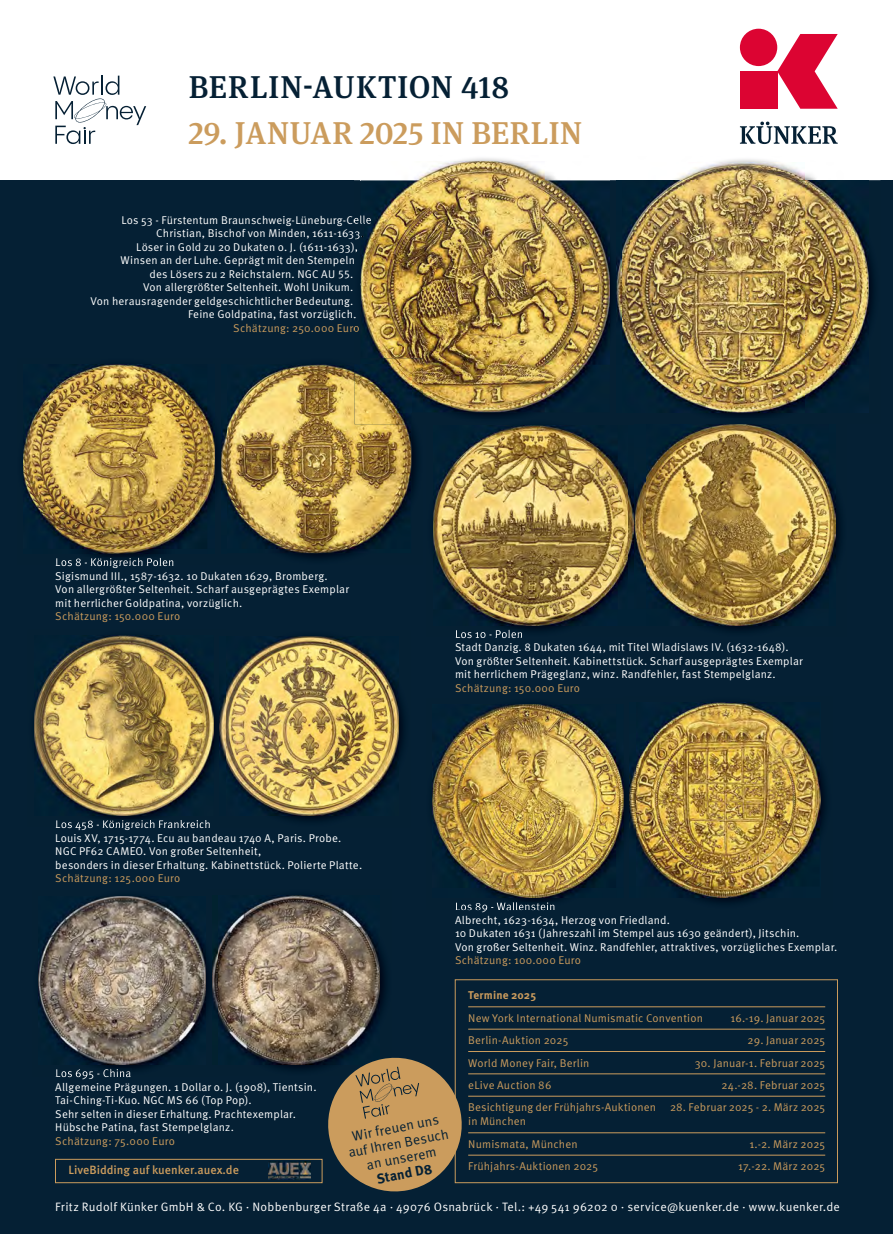
<style>
.page{position:relative;width:893px;height:1234px;background:#fff}
.page>*{position:absolute;margin:0;border:0;box-sizing:border-box;transform-origin:0 0}
.t1{font:500 31.5px "Meta Serif Pro";letter-spacing:.015em;color:#cb9c5d}
.t2{font:500 31.5px "Meta Serif Pro";letter-spacing:.035em;color:#052034}
.t3{font:13.8px/15.6px "Meta Pro";color:#052034;text-align:center}
.t4{font:700 13.8px "Meta Pro";color:#052034}
.t5{font:12.15px "Meta Pro";letter-spacing:.02em;color:#fff}
.t6{font:500 12px "Meta Pro";color:#cb9c5d}
.t7{font:11.25px/13.5px "Meta Pro";letter-spacing:.015em;color:#fff}
.t8{font:11.25px/22.4px "Meta Pro";letter-spacing:.01em;color:#cb9c5d}
.t9{font:700 11.25px "Meta Pro";letter-spacing:.01em;color:#cb9c5d}
</style>
<div class="page">
<div style="left:0;top:180px;width:893px;height:1053px;background:#052034"></div>
<svg style="left:740px;top:122px;width:98px;height:22px"></svg>
<div style="left:740px;top:71px;width:37px;height:38px;background:#dc0432"></div>
<svg style="left:777px;top:34px;width:61px;height:75px"></svg>
<div style="left:740px;top:29px;width:37px;height:37px;background:#dc0432;border-radius:50%"></div>
<div style="left:55px;top:1158px;width:267px;height:24px;border:1px solid #cb9c5d"></div>
<img style="left:269px;top:1161px;width:42px;height:18px">
<hr style="left:468px;top:1006px;width:357px;height:1px;background:#cb9c5d">
<hr style="left:468px;top:1028px;width:357px;height:1px;background:#cb9c5d">
<hr style="left:468px;top:1050px;width:357px;height:1px;background:#cb9c5d">
<hr style="left:468px;top:1073px;width:357px;height:1px;background:#cb9c5d">
<hr style="left:468px;top:1095px;width:357px;height:1px;background:#cb9c5d">
<hr style="left:468px;top:1132px;width:357px;height:1px;background:#cb9c5d">
<hr style="left:468px;top:1154px;width:357px;height:1px;background:#cb9c5d">
<div style="left:455px;top:979px;width:383px;height:203px;border:1px solid #cb9c5d"></div>
<img style="left:354px;top:180px;width:257px;height:238px">
<svg style="left:354px;top:310px;width:5px;height:24px"></svg>
<img style="left:360px;top:161px;width:250px;height:251px">
<svg style="left:354px;top:215px;width:17px;height:51px"></svg>
<img style="left:703px;top:159px;width:177px;height:259px">
<img style="left:611px;top:180px;width:5px;height:138px">
<img style="left:616px;top:162px;width:253px;height:250px">
<img style="left:38px;top:950px;width:123px;height:120px">
<img style="left:56px;top:1068px;width:74px;height:7px">
<img style="left:39px;top:896px;width:167px;height:167px">
<img style="left:265px;top:951px;width:121px;height:119px">
<img style="left:212px;top:895px;width:168px;height:168px">
<img style="left:499px;top:499px;width:342px;height:132px">
<img style="left:456px;top:629px;width:66px;height:7px">
<img style="left:433px;top:424px;width:403px;height:201px">
<img style="left:629px;top:424px;width:16px;height:207px">
<img style="left:499px;top:770px;width:125px;height:132px">
<img style="left:529px;top:902px;width:26px;height:7px">
<img style="left:456px;top:902px;width:73px;height:7px">
<img style="left:432px;top:704px;width:191px;height:193px">
<img style="left:691px;top:772px;width:135px;height:131px">
<img style="left:624px;top:767px;width:6px;height:65px">
<img style="left:630px;top:702px;width:191px;height:195px">
<img style="left:85px;top:433px;width:131px;height:124px">
<img style="left:111px;top:557px;width:63px;height:7px">
<img style="left:56px;top:558px;width:72px;height:6px">
<img style="left:23px;top:364px;width:192px;height:189px">
<img style="left:285px;top:430px;width:132px;height:129px">
<img style="left:354px;top:358px;width:69px;height:60px">
<img style="left:360px;top:358px;width:63px;height:54px">
<img style="left:221px;top:364px;width:190px;height:189px">
<img style="left:354px;top:364px;width:57px;height:60px">
<img style="left:360px;top:364px;width:51px;height:48px">
<img style="left:91px;top:815px;width:68px;height:4px">
<img style="left:118px;top:819px;width:92px;height:7px">
<img style="left:56px;top:820px;width:74px;height:6px">
<img style="left:34px;top:635px;width:180px;height:180px">
<img style="left:269px;top:698px;width:135px;height:123px">
<img style="left:214px;top:700px;width:6px;height:57px">
<img style="left:220px;top:636px;width:179px;height:179px">
<svg style="left:322px;top:1051px;width:145px;height:141px"></svg>
<svg style="left:53px;top:76px;width:93px;height:68px"></svg>
<h1 class="t2" style="left:189px;top:69px;width:322px">BERLIN-AUKTION 418</h1>
<h1 class="t1" style="left:189px;top:114px;width:395px">29. JANUAR 2025 IN BERLIN</h1>
<p class="t7" style="left:121px;top:214px;width:251px">Los 53 - Fürstentum Braunschweig-Lüneburg-Celle</p>
<p class="t7" style="left:156px;top:227px;width:209px">Christian, Bischof von Minden, 1611-1633.</p>
<p class="t7" style="left:136px;top:241px;width:223px">Löser in Gold zu 20 Dukaten o. J. (1611-1633),</p>
<p class="t7" style="left:121px;top:254px;width:236px">Winsen an der Luhe. Geprägt mit den Stempeln</p>
<p class="t7" style="left:150px;top:268px;width:205px">des Lösers zu 2 Reichstalern. NGC AU 55.</p>
<p class="t7" style="left:143px;top:281px;width:212px">Von allergrößter Seltenheit. Wohl Unikum.</p>
<p class="t7" style="left:91px;top:295px;width:264px">Von herausragender geldgeschichtlicher Bedeutung.</p>
<p class="t7" style="left:188px;top:308px;width:170px">Feine Goldpatina, fast vorzüglich.</p>
<p class="t8" style="left:233px;top:317px;width:128px">Schätzung: 250.000 Euro</p>
<p class="t7" style="left:55px;top:556px;width:295px">Los 8 - Königreich Polen<br>Sigismund III., 1587-1632. 10 Dukaten 1629, Bromberg.<br>Von allergrößter Seltenheit. Scharf ausgeprägtes Exemplar mit herrlicher Goldpatina, vorzüglich.</p>
<p class="t8" style="left:55px;top:605px;width:126px">Schätzung: 150.000 Euro</p>
<p class="t7" style="left:55px;top:818px;width:308px">Los 458 - Königreich Frankreich<br>Louis XV, 1715-1774. Ecu au bandeau 1740 A, Paris. Probe.<br>NGC PF62 CAMEO. Von großer Seltenheit,<br>besonders in dieser Erhaltung. Kabinettstück. Polierte Platte.</p>
<p class="t8" style="left:55px;top:867px;width:127px">Schätzung: 125.000 Euro</p>
<p class="t7" style="left:455px;top:628px;width:349px">Los 10 - Polen<br>Stadt Danzig. 8 Dukaten 1644, mit Titel Wladislaws IV. (1632-1648).<br>Von größter Seltenheit. Kabinettstück. Scharf ausgeprägtes Exemplar mit herrlichem Prägeglanz, winz. Randfehler, fast Stempelglanz.</p>
<p class="t8" style="left:455px;top:677px;width:126px">Schätzung: 150.000 Euro</p>
<p class="t7" style="left:455px;top:913px;width:384px">Albrecht, 1623-1634, Herzog von Friedland.<br>10 Dukaten 1631 (Jahreszahl im Stempel aus 1630 geändert), Jitschin.<br>Von großer Seltenheit. Winz. Randfehler, attraktives, vorzügliches Exemplar.</p>
<p class="t8" style="left:455px;top:950px;width:128px">Schätzung: 100.000 Euro</p>
<p class="t7" style="left:55px;top:1080px;width:263px">Allgemeine Prägungen. 1 Dollar o. J. (1908), Tientsin.<br>Tai-Ching-Ti-Kuo. NGC MS 66 (Top Pop).<br>Sehr selten in dieser Erhaltung. Prachtexemplar.<br>Hübsche Patina, fast Stempelglanz.</p>
<p class="t8" style="left:55px;top:1130px;width:121px">Schätzung: 75.000 Euro</p>
<p class="t6" style="left:68px;top:1165px;width:172px">LiveBidding auf kuenker.auex.de</p>
<p class="t3" style="left:344px;top:1130px;width:103px;rotate:-11deg">Wir freuen uns auf Ihren Besuch an unserem</p>
<p class="t4" style="left:375px;top:1170px;width:58px;rotate:-11deg">Stand D8</p>
<p class="t9" style="left:468px;top:988px;width:70px">Termine 2025</p>
<p class="t8" style="left:468px;top:1007px;width:236px">New York International Numismatic Convention</p>
<p class="t8" style="left:730px;top:1007px;width:96px">16.-19. Januar 2025</p>
<p class="t8" style="left:468px;top:1029px;width:102px">Berlin-Auktion 2025</p>
<p class="t8" style="left:747px;top:1029px;width:79px">29. Januar 2025</p>
<p class="t8" style="left:468px;top:1051px;width:123px">World Money Fair, Berlin</p>
<p class="t8" style="left:695px;top:1051px;width:132px">30. Januar-1. Februar 2025</p>
<p class="t8" style="left:468px;top:1074px;width:85px">eLive Auction 86</p>
<p class="t8" style="left:721px;top:1074px;width:105px">24.-28. Februar 2025</p>
<p class="t8" style="left:468px;top:1096px;width:189px">Besichtigung der Frühjahrs-Auktionen</p>
<p class="t8" style="left:670px;top:1096px;width:157px">28. Februar 2025 - 2. März 2025</p>
<p class="t8" style="left:468px;top:1110px;width:111px">in München<br>Numismata, München</p>
<p class="t8" style="left:749px;top:1133px;width:77px">1.-2. März 2025</p>
<p class="t8" style="left:468px;top:1155px;width:131px">Frühjahrs-Auktionen 2025</p>
<p class="t8" style="left:738px;top:1155px;width:89px">17.-22. März 2025</p>
<p class="t5" style="left:55px;top:1201px;width:786px">Fritz Rudolf Künker GmbH &amp; Co. KG · Nobbenburger Straße 4a · 49076 Osnabrück · Tel.: +49 541 96202 0 · service@kuenker.de · www.kuenker.de</p>
</div>
